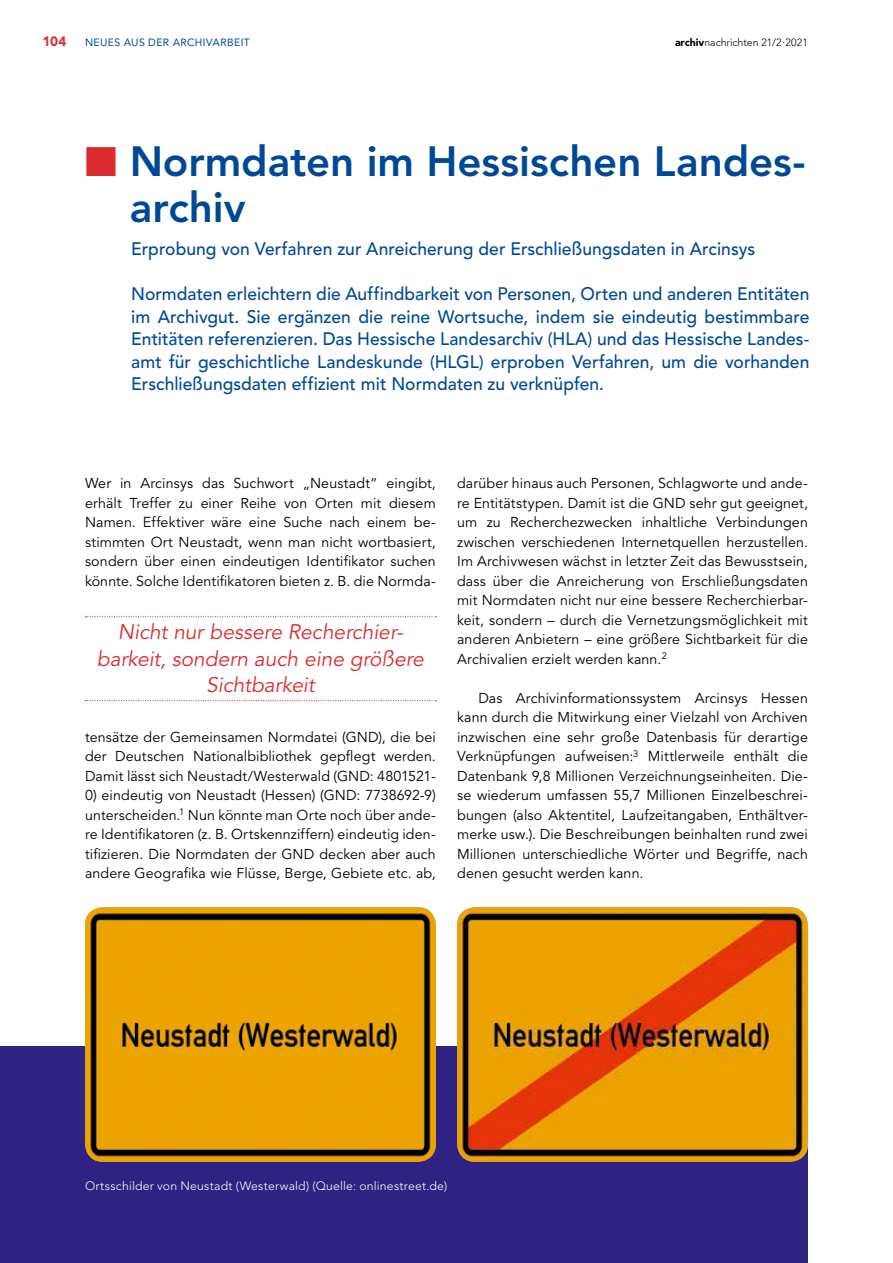
<style>
.page{position:relative;width:893px;height:1263px;background:#fff}
.page>*{position:absolute;margin:0;border:0;box-sizing:border-box;transform-origin:0 0}
.t1{font:800 42px/46.2px "Avenir";color:#004896}
.t2{font:italic 21px/26.2px "Avenir";color:#dc2c32;text-align:center}
.t3{font:500 18px/22.5px "Avenir";color:#004896;text-align:justify}
.t4{font:14.25px/19.5px "Avenir";letter-spacing:.01em;color:#000;text-align:justify}
.t5{font:900 13.5px "Avenir";color:#dc2c32}
.t6{font:300 12px "Avenir";letter-spacing:.02em;color:#fff}
.t7{font:300 10.5px "Avenir";color:#000}
.t8{font:10.5px "Avenir";letter-spacing:.04em;color:#004896}
.s1{font-weight:900}
.s2{color:#dc2c32}
</style>
<div class="page">
<div style="left:0;top:1046px;width:808px;height:217px;background:#2e2382"></div>
<svg style="left:86px;top:700px;width:350px;height:1px"></svg>
<svg style="left:86px;top:616px;width:350px;height:1px"></svg>
<img style="left:85px;top:907px;width:351px;height:255px">
<img style="left:457px;top:907px;width:351px;height:255px">
<p class="t5" style="left:43px;top:33px;width:25px">104</p>
<p class="t8" style="left:85px;top:36px;width:166px">NEUES AUS DER ARCHIVARBEIT</p>
<p class="t7" style="left:675px;top:36px;width:134px"><span class="s1">archiv</span>nachrichten 21/2·2021</p>
<h1 class="t1" style="left:130px;top:139px;width:677px;text-indent:-45px"><span class="s2">■</span> Normdaten im Hessischen Landes&shy;archiv</h1>
<p class="t3" style="left:131px;top:238px;width:625px">Erprobung von Verfahren zur Anreicherung der Erschließungsdaten in Arcinsys</p>
<p class="t3" style="left:131px;top:283px;width:680px">Normdaten erleichtern die Auffindbarkeit von Personen, Orten und anderen Entitäten im Archivgut. Sie ergänzen die reine Wortsuche, indem sie eindeutig bestimmbare Entitäten referenzieren. Das Hessische Landesarchiv (HLA) und das Hessische Landes&shy;amt für geschichtliche Landeskunde (HLGL) erproben Verfahren, um die vorhanden Erschließungsdaten effizient mit Normdaten zu verknüpfen.</p>
<p class="t4" style="left:85px;top:474px;width:352px">Wer in Arcinsys das Suchwort „Neustadt“ eingibt, erhält Treffer zu einer Reihe von Orten mit diesem Namen. Effektiver wäre eine Suche nach einem be&shy;stimmten Ort Neustadt, wenn man nicht wortbasiert, sondern über einen eindeutigen Identifikator suchen könnte. Solche Identifikatoren bieten z. B. die Normda-</p>
<p class="t4" style="left:457px;top:474px;width:352px">darüber hinaus auch Personen, Schlagworte und ande&shy;re Entitätstypen. Damit ist die GND sehr gut geeignet, um zu Recherchezwecken inhaltliche Verbindungen zwischen verschiedenen Internetquellen herzustellen.<br>Im Archivwesen wächst in letzter Zeit das Bewusstsein, dass über die Anreicherung von Erschließungsdaten mit Normdaten nicht nur eine bessere Recherchierbar&shy;keit, sondern – durch die Vernetzungsmöglichkeit mit anderen Anbietern – eine größere Sichtbarkeit für die Archivalien erzielt werden kann.<sup>2</sup></p>
<p class="t4" style="left:457px;top:688px;width:352px;text-indent:21px">Das Archivinformationssystem Arcinsys Hessen kann durch die Mitwirkung einer Vielzahl von Archiven inzwischen eine sehr große Datenbasis für derartige Verknüpfungen aufweisen:<sup>3</sup> Mittlerweile enthält die Datenbank 9,8 Millionen Verzeichnungseinheiten. Die&shy;se wiederum umfassen 55,7 Millionen Einzelbeschrei&shy;bungen (also Aktentitel, Laufzeitangaben, Enthältver&shy;merke usw.). Die Beschreibungen beinhalten rund zwei Millionen unterschiedliche Wörter und Begriffe, nach denen gesucht werden kann.</p>
<h2 class="t2" style="left:97px;top:620px;width:328px">Nicht nur bessere Recherchier&shy;barkeit, sondern auch eine größere<br>Sichtbarkeit</h2>
<p class="t4" style="left:85px;top:727px;width:352px">tensätze der Gemeinsamen Normdatei (GND), die bei der Deutschen Nationalbibliothek gepflegt werden.<br>Damit lässt sich Neustadt/Westerwald (GND: 4801521-</p>
<p class="t4" style="left:85px;top:786px;width:352px">0) eindeutig von Neustadt (Hessen) (GND: 7738692-9) unterscheiden.<sup>1</sup> Nun könnte man Orte noch über ande&shy;re Identifikatoren (z. B. Ortskennziffern) eindeutig iden&shy;tifizieren. Die Normdaten der GND decken aber auch andere Geografika wie Flüsse, Berge, Gebiete etc. ab,</p>
<p class="t6" style="left:85px;top:1179px;width:364px">Ortsschilder von Neustadt (Westerwald) (Quelle: onlinestreet.de)</p>
</div>
